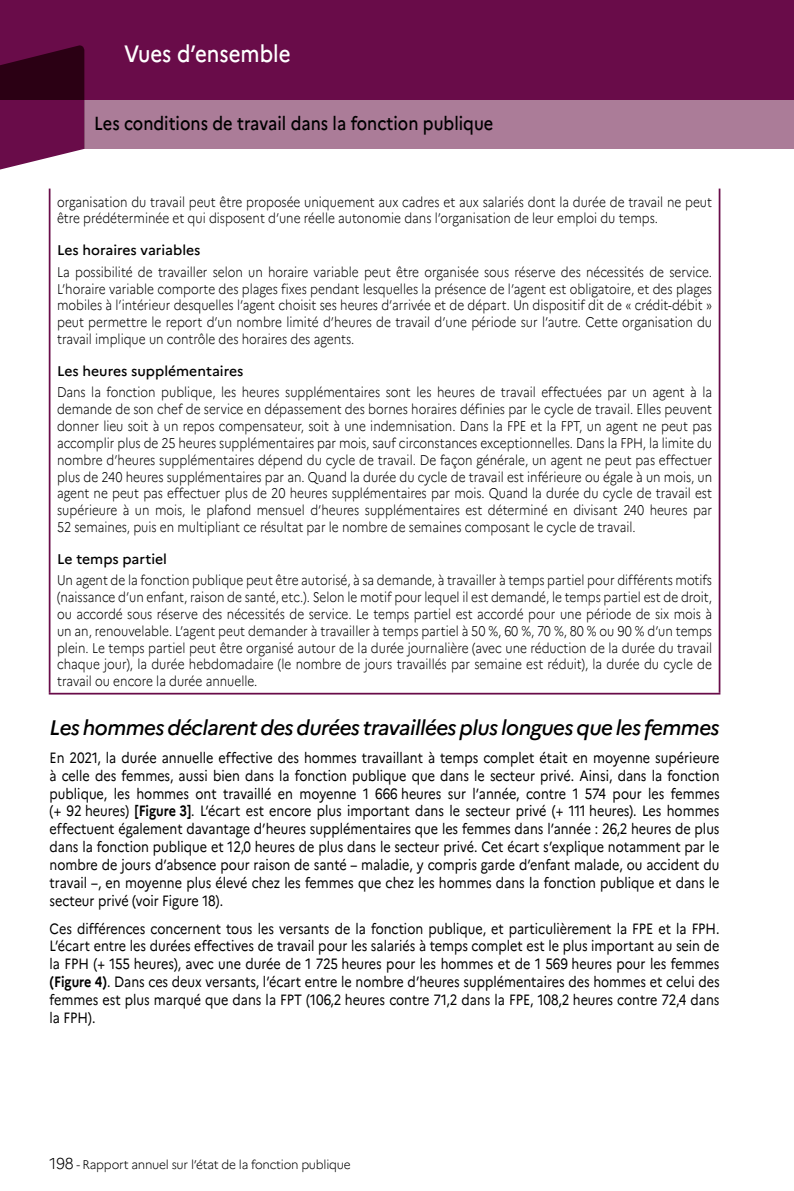
<style>
.page{position:relative;width:794px;height:1191px;background:#fff}
.page>*{position:absolute;margin:0;border:0;box-sizing:border-box;transform-origin:0 0}
.t1{font:500 23.62px "Marianne";color:#fff;scale:.87 1}
._04_Titre_3{font:italic 500 21px "Marianne";letter-spacing:-.025em;color:#000}
.t2{font:500 18.9px "Marianne";color:#000;scale:.87 1}
._04_TC{font:14.88px/17.8px "Marianne";color:#000;text-align:justify;scale:.85 1}
._06_Encadre_TC{font:300 14px/16.8px "Marianne";color:#000;text-align:justify;scale:.85 1}
._06_Encadre_Sous-tit{font:500 14px "Marianne";color:#000}
.t3{font:300 12.6px "Marianne";letter-spacing:-.02em;color:#000;scale:.94 1}
.s1{font-weight:700}
.s2{font-size:15.75px}
</style>
<div class="page">
<div style="left:84px;top:99px;width:710px;height:50px;background:#ab7c98"></div>
<div style="left:0;top:0;width:794px;height:99px;background:#690c49"></div>
<svg style="left:0;top:45px;width:84px;height:125px"></svg>
<hr style="left:49px;top:189px;width:1px;height:504px;background:#690c49">
<hr style="left:718px;top:189px;width:2px;height:504px;background:#690c49">
<hr style="left:49px;top:693px;width:671px;height:1px;background:#690c49">
<h1 class="t1" style="left:124px;top:39px;width:193px">Vues d’ensemble</h1>
<h3 class="t2" style="left:94px;top:112px;width:460px">Les conditions de travail dans la fonction publique</h3>
<p class="_06_Encadre_TC" style="left:57px;top:193px;width:772px">organisation du travail peut être proposée uniquement aux cadres et aux salariés dont la durée de travail ne peut être prédéterminée et qui disposent d’une réelle autonomie dans l’organisation de leur emploi du temps.</p>
<p class="_06_Encadre_Sous-tit" style="left:57px;top:241px;width:145px">Les horaires variables</p>
<p class="_06_Encadre_TC" style="left:57px;top:263px;width:772px">La possibilité de travailler selon un horaire variable peut être organisée sous réserve des nécessités de service.<br>L’horaire variable comporte des plages fixes pendant lesquelles la présence de l’agent est obligatoire, et des plages mobiles à l’intérieur desquelles l’agent choisit ses heures d’arrivée et de départ. Un dispositif dit de « crédit-débit » peut permettre le report d’un nombre limité d’heures de travail d’une période sur l’autre. Cette organisation du travail implique un contrôle des horaires des agents.</p>
<p class="_06_Encadre_Sous-tit" style="left:57px;top:362px;width:188px">Les heures supplémentaires</p>
<p class="_06_Encadre_TC" style="left:57px;top:384px;width:772px">Dans la fonction publique, les heures supplémentaires sont les heures de travail effectuées par un agent à la demande de son chef de service en dépassement des bornes horaires définies par le cycle de travail. Elles peuvent donner lieu soit à un repos compensateur, soit à une indemnisation. Dans la FPE et la FPT, un agent ne peut pas accomplir plus de 25 heures supplémentaires par mois, sauf circonstances exceptionnelles. Dans la FPH, la limite du nombre d’heures supplémentaires dépend du cycle de travail. De façon générale, un agent ne peut pas effectuer plus de 240 heures supplémentaires par an. Quand la durée du cycle de travail est inférieure ou égale à un mois, un agent ne peut pas effectuer plus de 20 heures supplémentaires par mois. Quand la durée du cycle de travail est supérieure à un mois, le plafond mensuel d’heures supplémentaires est déterminé en divisant 240 heures par 52 semaines, puis en multipliant ce résultat par le nombre de semaines composant le cycle de travail.</p>
<p class="_06_Encadre_Sous-tit" style="left:57px;top:550px;width:111px">Le temps partiel</p>
<p class="_06_Encadre_TC" style="left:57px;top:572px;width:772px">Un agent de la fonction publique peut être autorisé, à sa demande, à travailler à temps partiel pour différents motifs (naissance d’un enfant, raison de santé, etc.). Selon le motif pour lequel il est demandé, le temps partiel est de droit, ou accordé sous réserve des nécessités de service. Le temps partiel est accordé pour une période de six mois à un an, renouvelable. L’agent peut demander à travailler à temps partiel à 50 %, 60 %, 70 %, 80 % ou 90 % d’un temps plein. Le temps partiel peut être organisé autour de la durée journalière (avec une réduction de la durée du travail chaque jour), la durée hebdomadaire (le nombre de jours travaillés par semaine est réduit), la durée du cycle de travail ou encore la durée annuelle.</p>
<p class="_04_Titre_3" style="left:50px;top:715px;width:671px">Les hommes déclarent des durées travaillées plus longues que les femmes</p>
<p class="_04_TC" style="left:50px;top:748px;width:789px">En 2021, la durée annuelle effective des hommes travaillant à temps complet était en moyenne supérieure à celle des femmes, aussi bien dans la fonction publique que dans le secteur privé. Ainsi, dans la fonction publique, les hommes ont travaillé en moyenne 1 666 heures sur l’année, contre 1 574 pour les femmes (+ 92 heures) <span class="s1">[Figure 3]</span>. L’écart est encore plus important dans le secteur privé (+ 111 heures). Les hommes effectuent également davantage d’heures supplémentaires que les femmes dans l’année : 26,2 heures de plus dans la fonction publique et 12,0 heures de plus dans le secteur privé. Cet écart s’explique notamment par le nombre de jours d’absence pour raison de santé – maladie, y compris garde d’enfant malade, ou accident du travail –, en moyenne plus élevé chez les femmes que chez les hommes dans la fonction publique et dans le secteur privé (voir Figure 18).</p>
<p class="_04_TC" style="left:50px;top:919px;width:789px">Ces différences concernent tous les versants de la fonction publique, et particulièrement la FPE et la FPH.<br>L’écart entre les durées effectives de travail pour les salariés à temps complet est le plus important au sein de la FPH (+ 155 heures), avec une durée de 1 725 heures pour les hommes et de 1 569 heures pour les femmes <span class="s1">(Figure 4)</span>. Dans ces deux versants, l’écart entre le nombre d’heures supplémentaires des hommes et celui des femmes est plus marqué que dans la FPT (106,2 heures contre 71,2 dans la FPE, 108,2 heures contre 72,4 dans la FPH).</p>
<p class="t3" style="left:50px;top:1157px;width:322px"><span class="s2">198</span> - Rapport annuel sur l’état de la fonction publique</p>
</div>
